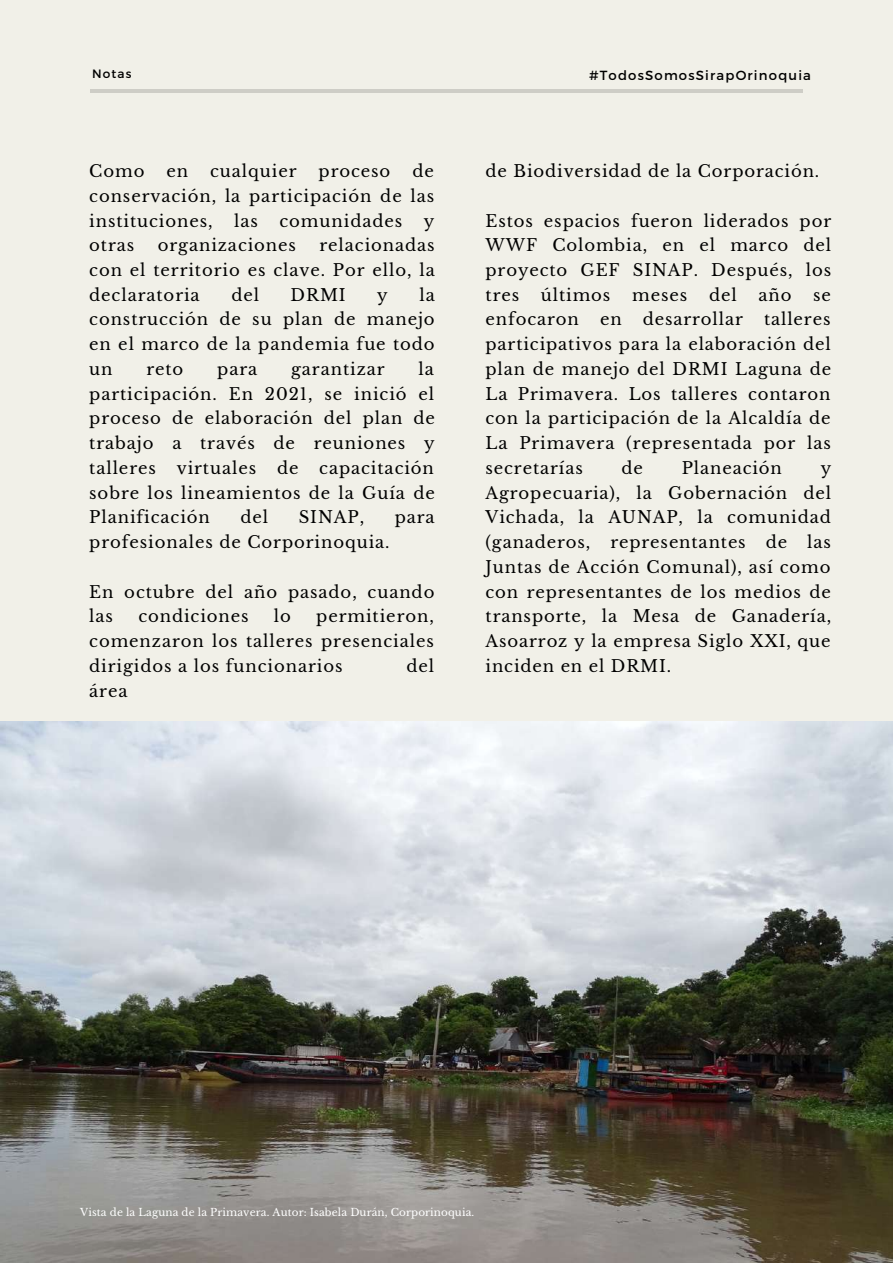
<style>
.page{position:relative;width:893px;height:1264px;background:#fff}
.page>*{position:absolute;margin:0;border:0;box-sizing:border-box;transform-origin:0 0}
.t1{font:16.5px/24.8px "Libre Baskerville";letter-spacing:.055em;color:#000;text-align:justify}
.t2{font:13.2px "Montserrat";letter-spacing:.09em;color:#000}
.t3{font:12.15px "Montserrat";letter-spacing:.09em;color:#000}
.t4{font:10.35px "Libre Baskerville";letter-spacing:.01em;color:#fff}
</style>
<div class="page">
<div style="left:0;top:0;width:892px;height:1262px;background:#f1f0e8"></div>
<img style="left:0;top:721px;width:892px;height:541px">
<hr style="left:90px;top:89px;width:712px;height:4px;background:#cecdc6">
<p class="t3" style="left:92px;top:66px;width:41px">Notas</p>
<p class="t2" style="left:589px;top:67px;width:223px">#TodosSomosSirapOrinoquia</p>
<p class="t1" style="left:89px;top:159px;width:346px;text-indent:323px">de conservación, la participación de las instituciones,</p>
<p class="t1" style="left:89px;top:159px;width:57px">Como</p>
<p class="t1" style="left:166px;top:159px;width:23px">en</p>
<p class="t1" style="left:210px;top:159px;width:88px">cualquier</p>
<p class="t1" style="left:318px;top:159px;width:73px">proceso</p>
<p class="t1" style="left:234px;top:208px;width:25px">las</p>
<p class="t1" style="left:279px;top:208px;width:124px">comunidades</p>
<p class="t1" style="left:424px;top:208px;width:12px">y</p>
<p class="t1" style="left:89px;top:233px;width:347px;text-indent:230px">relacionadas con el territorio es clave. Por ello, la declaratoria</p>
<p class="t1" style="left:89px;top:233px;width:47px">otras</p>
<p class="t1" style="left:158px;top:233px;width:140px">organizaciones</p>
<p class="t1" style="left:89px;top:282px;width:347px;text-indent:330px">la construcción de su plan de manejo en el marco de la pandemia fue todo un</p>
<p class="t1" style="left:231px;top:282px;width:29px">del</p>
<p class="t1" style="left:290px;top:282px;width:57px">DRMI</p>
<p class="t1" style="left:377px;top:282px;width:12px">y</p>
<p class="t1" style="left:89px;top:357px;width:347px;text-indent:329px">la participación. En 2021, se inició el proceso de elaboración del plan de trabajo a través de reuniones y talleres</p>
<p class="t1" style="left:146px;top:357px;width:39px">reto</p>
<p class="t1" style="left:217px;top:357px;width:42px">para</p>
<p class="t1" style="left:291px;top:357px;width:95px">garantizar</p>
<p class="t1" style="left:177px;top:456px;width:81px">virtuales</p>
<p class="t1" style="left:277px;top:456px;width:23px">de</p>
<p class="t1" style="left:89px;top:456px;width:347px;text-indent:230px">capacitación sobre los lineamientos de la Guía de Planificación</p>
<p class="t1" style="left:240px;top:505px;width:29px">del</p>
<p class="t1" style="left:299px;top:505px;width:67px">SINAP,</p>
<p class="t1" style="left:394px;top:505px;width:42px">para</p>
<p class="t1" style="left:89px;top:530px;width:302px">profesionales de Corporinoquia.</p>
<p class="t1" style="left:89px;top:579px;width:346px">En octubre del año pasado, cuando las</p>
<p class="t1" style="left:138px;top:604px;width:112px">condiciones</p>
<p class="t1" style="left:274px;top:604px;width:19px">lo</p>
<p class="t1" style="left:89px;top:604px;width:346px;text-indent:227px">permitieron, comenzaron los talleres presenciales dirigidos a los funcionarios</p>
<p class="t1" style="left:406px;top:653px;width:29px">del</p>
<p class="t1" style="left:89px;top:678px;width:40px">área</p>
<p class="t1" style="left:485px;top:159px;width:335px">de Biodiversidad de la Corporación.</p>
<p class="t1" style="left:485px;top:208px;width:347px">Estos espacios fueron liderados por WWF Colombia, en el marco del proyecto GEF SINAP. Después, los tres</p>
<p class="t1" style="left:541px;top:282px;width:71px">últimos</p>
<p class="t1" style="left:632px;top:282px;width:57px">meses</p>
<p class="t1" style="left:709px;top:282px;width:29px">del</p>
<p class="t1" style="left:758px;top:282px;width:35px">año</p>
<p class="t1" style="left:813px;top:282px;width:19px">se</p>
<p class="t1" style="left:485px;top:307px;width:95px">enfocaron</p>
<p class="t1" style="left:600px;top:307px;width:23px">en</p>
<p class="t1" style="left:642px;top:307px;width:102px">desarrollar</p>
<p class="t1" style="left:485px;top:307px;width:347px;text-indent:278px">talleres participativos para la elaboración del plan de manejo del DRMI Laguna de La Primavera. Los talleres contaron con la participación de la Alcaldía de La Primavera (representada por las secretarías</p>
<p class="t1" style="left:621px;top:456px;width:23px">de</p>
<p class="t1" style="left:681px;top:456px;width:102px">Planeación</p>
<p class="t1" style="left:485px;top:456px;width:347px;text-indent:335px">y Agropecuaria), la Gobernación del Vichada, la AUNAP, la comunidad (ganaderos, representantes de las Juntas de Acción Comunal), así como con representantes de los medios de transporte, la Mesa de Ganadería, Asoarroz y la empresa Siglo XXI, que inciden en el DRMI.</p>
<p class="t4" style="left:80px;top:1205px;width:395px">Vista de la Laguna de la Primavera. Autor: Isabela Durán, Corporinoquia.</p>
</div>
